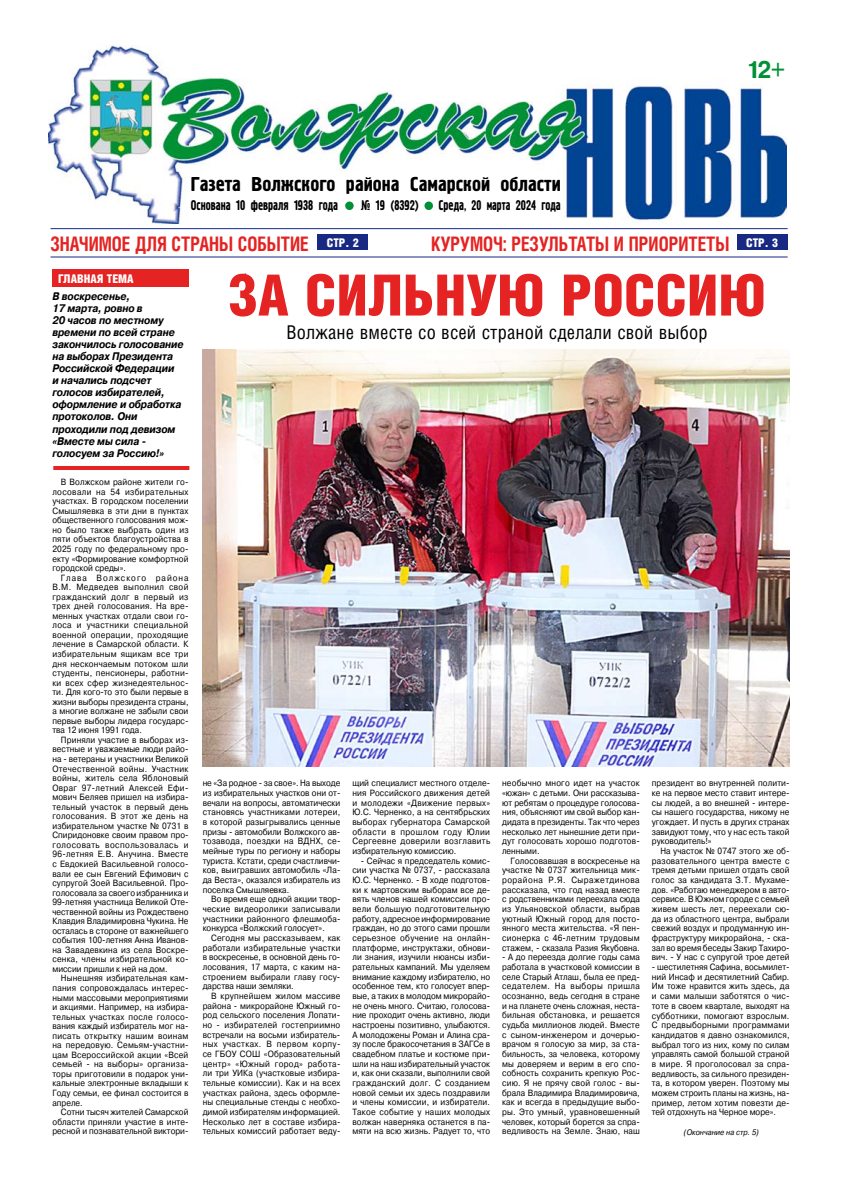
<style>
.page{position:relative;width:842px;height:1191px;background:#fff}
.page>*{position:absolute;margin:0;border:0;box-sizing:border-box;transform-origin:0 0}
.t1{font:900 57px "Helios Cond";color:#e42322}
.t2{font:700 20px "Helios Cond";color:#e42322;scale:.9 1}
.t3{font:20px "Hermes C";color:#000}
.t4{font:19px "Helios Cond";letter-spacing:.01em;color:#000}
.t5{font:14px "Hermes C";color:#000;scale:.8 1}
.t6{font:900 12px "Helios Cond";color:#fff}
.t7{font:italic 700 11px/12px "Pragmatica C";letter-spacing:-.01em;color:#000;scale:.9 1}
.t8{font:9px/9.7px "Pragmatica C";letter-spacing:.01em;color:#000;text-align:justify;scale:.9 1}
.t9{font:italic 8px "Pragmatica C";color:#000;scale:.9 1}
.s1{font-size:12px}
</style>
<div class="page">
<img style="left:49px;top:46px;width:737px;height:177px">
<div style="left:345px;top:201px;width:9px;height:9px;background:#009036;border-radius:50%"></div>
<div style="left:424px;top:201px;width:9px;height:9px;background:#009036;border-radius:50%"></div>
<div style="left:778px;top:80px;width:28px;height:16px;background:#fff"></div>
<div style="left:317px;top:234px;width:51px;height:16px;background:#172983"></div>
<div style="left:52px;top:269px;width:137px;height:18px;background:#e42322"></div>
<hr style="left:51px;top:228px;width:737px;height:1px;background:#172983">
<hr style="left:51px;top:257px;width:737px;height:1px;background:#172983">
<div style="left:737px;top:235px;width:51px;height:15px;background:#172983"></div>
<hr style="left:53px;top:466px;width:136px;height:4px;background:#e42322">
<img style="left:203px;top:350px;width:586px;height:416px">
<h2 class="t3" style="left:191px;top:173px;width:371px">Газета Волжского района Самарской области</h2>
<h3 class="t5" style="left:191px;top:197px;width:185px">Основана 10 февраля 1938 года</h3>
<h3 class="t5" style="left:361px;top:197px;width:74px">№ 19 (8392)</h3>
<h3 class="t5" style="left:439px;top:197px;width:154px">Среда<span class="s1">,</span> 20 марта 2024 года</h3>
<h2 class="t2" style="left:50px;top:231px;width:344px">Значимое для страны событие <sup>cтр.</sup> <sup>2</sup></h2>
<h3 class="t6" style="left:58px;top:272px;width:77px">главная тема</h3>
<p class="t7" style="left:52px;top:290px;width:147px">В воскресенье,<br>17 марта, ровно в<br>20 часов по местному времени по всей стране закончилось голосование на выборах президента<br>Российской Федерации<br>и начались подсчет голосов избирателей, оформление и обработка протоколов. Они проходили под девизом «Вместе мы сила - голосуем за Россию!»</p>
<p class="t8" style="left:52px;top:477px;width:153px;text-indent:9px">В Волжском районе жители го&shy;лосовали на 54 избирательных участках. В городском поселении Смышляевка в эти дни в пунктах общественного голосования мож&shy;но было также выбрать один из пяти объектов благоустройства в 2025 году по федеральному про&shy;екту «Формирование комфортной городской среды».</p>
<p class="t8" style="left:52px;top:573px;width:153px;text-indent:9px">Глава Волжского района В.М. Медведев выполнил свой гражданский долг в первый из трех дней голосования. На вре&shy;менных участках отдали свои го&shy;лоса и участники специальной военной операции, проходящие лечение в Самарской области. К избирательным ящикам все три дня нескончаемым потоком шли студенты, пенсионеры, работни&shy;ки всех сфер жизнедеятельнос&shy;ти. Для кого-то это были первые в жизни выборы президента страны, а многие волжане не забыли свои первые выборы лидера государс&shy;тва 12 июня 1991 года.</p>
<p class="t8" style="left:52px;top:735px;width:153px;text-indent:9px">Приняли участие в выборах из&shy;вестные и уважаемые люди райо&shy;на - ветераны и участники Великой Отечественной войны. Участник войны, житель села Яблоновый Овраг 97-летний Алексей Ефи&shy;мович Беляев пришел на избира&shy;тельный участок в первый день голосования. В этот же день на избирательном участке № 0731 в Спиридоновке своим правом про&shy;голосовать воспользовалась и 96-летняя Е.В. Анучина. Вместе с Евдокией Васильевной голосо&shy;вали ее сын Евгений Ефимович с супругой Зоей Васильевной. Про&shy;голосовала за своего избранника и 99-летняя участница Великой Оте&shy;чественной войны из Рождествено Клавдия Владимировна Чукина. Не осталась в стороне от важнейшего события 100-летняя Анна Иванов&shy;на Завадевкина из села Воскре&shy;сенка, члены избирательной ко&shy;миссии пришли к ней на дом.</p>
<p class="t8" style="left:52px;top:973px;width:153px;text-indent:9px">Нынешняя избирательная кам&shy;пания сопровождалась интерес&shy;ными массовыми мероприятиями и акциями. Например, на избира&shy;тельных участках после голосо&shy;вания каждый избиратель мог на&shy;писать открытку нашим воинам на передовую. Семьям-участни&shy;цам Всероссийской акции «Всей семьей - на выборы» организа&shy;торы приготовили в подарок уни&shy;кальные электронные вкладыши к Году семьи, ее финал состоится в апреле.</p>
<p class="t8" style="left:52px;top:1107px;width:153px;text-indent:9px">Сотни тысяч жителей Самарской области приняли участие в инте&shy;ресной и познавательной виктори-</p>
<h2 class="t2" style="left:431px;top:231px;width:56px">КУРУМОЧ</h2>
<h3 class="t6" style="left:746px;top:236px;width:34px">cтр. 3</h3>
<h2 class="t2" style="left:503px;top:231px;width:253px">: Результаты и приоритеты</h2>
<h1 class="t1" style="left:228px;top:263px;width:539px">За сильную Россию</h1>
<h3 class="t4" style="left:286px;top:321px;width:423px">Волжане вместе со всей страной сделали свой выбор</h3>
<p class="t8" style="left:203px;top:778px;width:155px">не «За родное - за свое». На выходе из избирательных участков они от&shy;вечали на вопросы, автоматически становясь участниками лотереи, в которой разыгрывались ценные призы - автомобили Волжского ав&shy;тозавода, поездки на ВДНХ, се&shy;мейные туры по региону и наборы туриста. Кстати, среди счастливчи&shy;ков, выигравших автомобиль «Ла&shy;да Веста», оказался избиратель из поселка Смышляевка.</p>
<p class="t8" style="left:203px;top:894px;width:155px;text-indent:9px">Во время еще одной акции твор&shy;ческие видеоролики записывали участники районного флешмоба&shy;конкурса «Волжский голосует».</p>
<p class="t8" style="left:203px;top:933px;width:155px;text-indent:9px">Сегодня мы рассказываем, как работали избирательные участки в воскресенье, в основной день го&shy;лосования, 17 марта, с каким на&shy;строением выбирали главу госу&shy;дарства наши земляки.</p>
<p class="t8" style="left:203px;top:991px;width:155px;text-indent:9px">В крупнейшем жилом массиве района - микрорайоне Южный го&shy;род сельского поселения Лопати&shy;но - избирателей гостеприимно встречали на восьми избиратель&shy;ных участках. В первом корпу&shy;се ГБОУ СОШ «Образовательный центр» «Южный город» работа&shy;ли три УИКа (участковые избира&shy;тельные комиссии). Как и на всех участках района, здесь оформле&shy;ны специальные стенды с необхо&shy;димой избирателям информацией.<br>Несколько лет в составе избира&shy;тельных комиссий работает веду-</p>
<p class="t8" style="left:502px;top:778px;width:154px">необычно много идет на участок «южан» с детьми. Они рассказыва&shy;ют ребятам о процедуре голосова&shy;ния, объясняют им свой выбор кан&shy;дидата в президенты. Так что через несколько лет нынешние дети при&shy;дут голосовать хорошо подготов&shy;ленными.</p>
<p class="t8" style="left:502px;top:856px;width:155px;text-indent:9px">Голосовавшая в воскресенье на участке № 0737 жительница мик&shy;рорайона Р.Я. Сыражетдинова рассказала, что год назад вместе с родственниками переехала сюда из Ульяновской области, выбрав уютный Южный город для посто&shy;янного места жительства. «Я пен&shy;сионерка с 46-летним трудовым стажем, - сказала Разия Якубовна.</p>
<p class="t8" style="left:502px;top:952px;width:155px">- А до переезда долгие годы сама работала в участковой комиссии в селе Старый Атлаш, была ее пред&shy;седателем. На выборы пришла осознанно, ведь сегодня в стране и на планете очень сложная, неста&shy;бильная обстановка, и решается судьба миллионов людей. Вместе с сыном-инженером и дочерью&shy;врачом я голосую за мир, за ста&shy;бильность, за человека, которому мы доверяем и верим в его спо&shy;собность сохранить крепкую Рос&shy;сию. Я не прячу свой голос - вы&shy;брала Владимира Владимировича, как и всегда в предыдущие выбо&shy;ры. Это умный, уравновешенный человек, который борется за спра&shy;ведливость на Земле. Знаю, наш</p>
<p class="t8" style="left:352px;top:778px;width:155px">щий специалист местного отделе&shy;ния Российского движения детей и молодежи «Движение первых» Ю.С. Черненко, а на сентябрьских выборах губернатора Самарской области в прошлом году Юлии Сергеевне доверили возглавить избирательную комиссию.</p>
<p class="t8" style="left:352px;top:855px;width:155px;text-indent:9px">- Сейчас я председатель комис&shy;сии участка № 0737, - рассказала Ю.С. Черненко. - В ходе подготов&shy;ки к мартовским выборам все де&shy;вять членов нашей комиссии про&shy;вели большую подготовительную работу, адресное информирование граждан, но до этого сами прошли серьезное обучение на онлайн&shy;платформе, инструктажи, обнови&shy;ли знания, изучили нюансы изби&shy;рательных кампаний. Мы уделяем внимание каждому избирателю, но особенное тем, кто голосует впер&shy;вые, а таких в молодом микрорайо&shy;не очень много. Считаю, голосова&shy;ние проходит очень активно, люди настроены позитивно, улыбаются.<br>А молодожены Роман и Алина сра&shy;зу после бракосочетания в ЗАГСе в свадебном платье и костюме при&shy;шли на наш избирательный участок и, как они сказали, выполнили свой гражданский долг. С созданием новой семьи их здесь поздравили и члены комиссии, и избиратели.<br>Такое событие у наших молодых волжан наверняка останется в па&shy;мяти на всю жизнь. Радует то, что</p>
<p class="t8" style="left:652px;top:778px;width:155px">президент во внутренней полити&shy;ке на первое место ставит интере&shy;сы людей, а во внешней - интере&shy;сы нашего государства, никому не угождает. И пусть в других странах завидуют тому, что у нас есть такой руководитель!»</p>
<p class="t8" style="left:652px;top:846px;width:155px;text-indent:9px">На участок № 0747 этого же об&shy;разовательного центра вместе с тремя детьми пришел отдать свой голос за кандидата З.Т. Мухаме&shy;дов. «Работаю менеджером в авто&shy;сервисе. В Южном городе с семьей живем шесть лет, переехали сю&shy;да из областного центра, выбрали свежий воздух и продуманную ин&shy;фраструктуру микрорайона, - ска&shy;зал во время беседы Закир Тахиро&shy;вич. - У нас с супругой трое детей</p>
<p class="t8" style="left:652px;top:962px;width:155px">- шестилетняя Сафина, восьмилет&shy;ний Инсаф и десятилетний Сабир.<br>Им тоже нравится жить здесь, да и сами малыши заботятся о чис&shy;тоте в своем квартале, выходят на субботники, помогают взрослым.<br>С предвыборными программами кандидатов я давно ознакомился, выбрал того из них, кому по силам управлять самой большой страной в мире. Я проголосовал за спра&shy;ведливость, за сильного президен&shy;та, в котором уверен. Поэтому мы можем строить планы на жизнь, на&shy;пример, летом хотим повезти де&shy;тей отдохнуть на Черное море».</p>
<p class="t9" style="left:684px;top:1127px;width:85px">(Окончание на стр. 5)</p>
</div>
